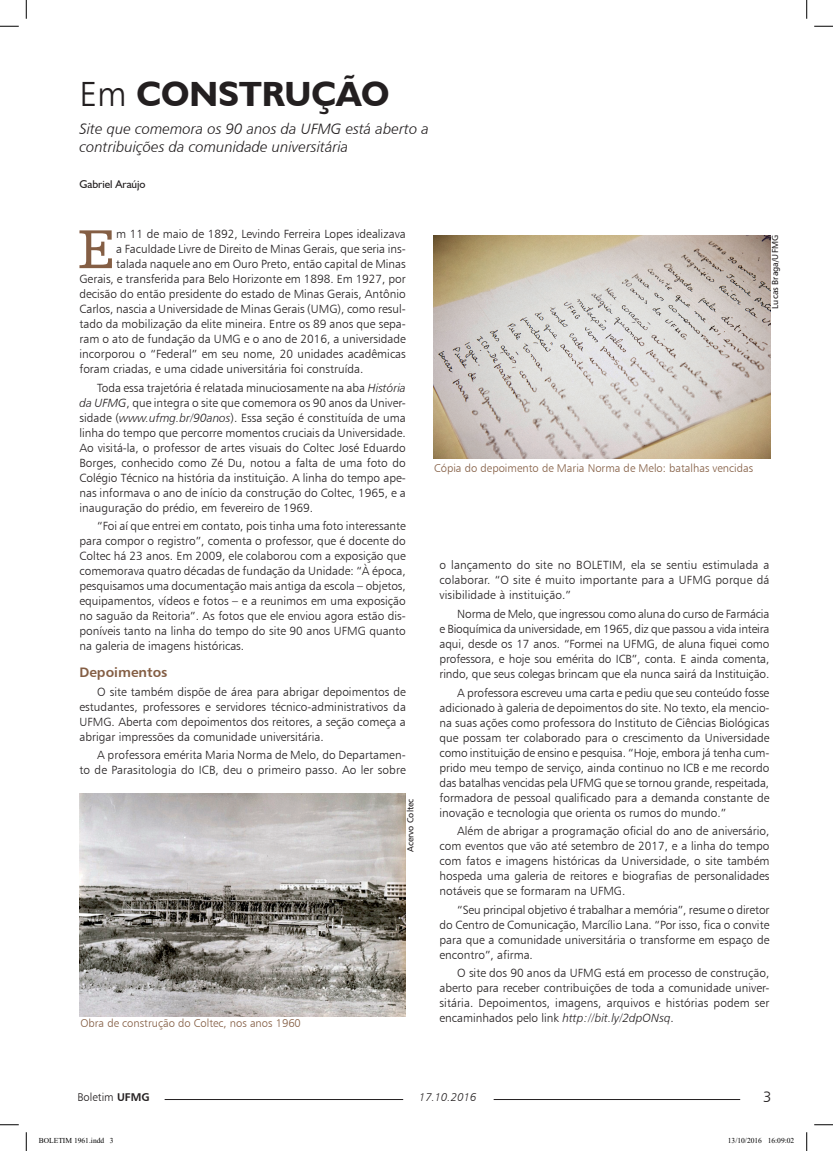
<style>
.page{position:relative;width:833px;height:1151px;background:#fff}
.page>*{position:absolute;margin:0;border:0;box-sizing:border-box;transform-origin:0 0}
.t1{font:57.88px "Humanist Slabserif 712 BT";color:#845e44}
.t2{font:700 35px "Humanist 521 BT";color:#231f20}
.t3{font:15px/18px "Humanist 777 BT Light Italic B";color:#231f20}
.t4{font:15px "Humanist 777 BT Light B";color:#231f20}
.t5{font:13.75px "Humanist 777 BT Bold B";color:#845e44}
.t6{font:11.88px/15px "Humanist 777 BT Light B";color:#231f20;text-align:justify}
.t7{font:11.25px "Humanist 777 BT Light B";color:#845e44}
.t8{font:11.25px "Humanist 521 BT";color:#231f20}
.t9{font:11.25px "Humanist 777 BT Light B";color:#231f20}
.t10{font:11.25px "Humanist 777 BT Light Italic B";color:#231f20}
.t11{font:8.75px "Humanist 777 BT Roman B";color:#231f20}
.t12{font:7.5px "Times New Roman";color:#000}
.s1{font-family:"Humanist 777 BT Light B";font-weight:400}
.s2{font-family:"Humanist 777 BT Light Italic B"}
.s3{font-family:"Humanist 777 BT Bold B"}
</style>
<div class="page">
<hr style="left:493px;top:1099px;width:246px;height:1px;background:#231f20">
<hr style="left:164px;top:1099px;width:239px;height:1px;background:#231f20">
<img style="left:433px;top:235px;width:336px;height:224px">
<img style="left:80px;top:793px;width:325px;height:223px">
<svg style="left:0;top:25px;width:19px;height:2px"></svg>
<svg style="left:814px;top:25px;width:18px;height:2px"></svg>
<svg style="left:0;top:1124px;width:19px;height:1px"></svg>
<svg style="left:814px;top:1124px;width:18px;height:1px"></svg>
<svg style="left:25px;top:0;width:2px;height:19px"></svg>
<svg style="left:25px;top:1132px;width:2px;height:19px"></svg>
<svg style="left:806px;top:0;width:1px;height:19px"></svg>
<svg style="left:806px;top:1132px;width:1px;height:19px"></svg>
<h2 class="t2" style="left:79px;top:72px;width:311px"><span class="s1">Em</span> CONSTRUÇÃO</h2>
<p class="t3" style="left:79px;top:119px;width:351px">Site que comemora os 90 anos da UFMG está aberto a contribuições da comunidade universitária</p>
<p class="t8" style="left:79px;top:177px;width:68px">Gabriel Araújo</p>
<h1 class="t1" style="left:78px;top:214px;width:40px">E</h1>
<p class="t6" style="left:116px;top:226px;width:291px">m 11 de maio de 1892, Levindo Ferreira Lopes idealizava</p>
<p class="t6" style="left:116px;top:241px;width:291px">a Faculdade Livre de Direito de Minas Gerais, que seria ins-</p>
<p class="t6" style="left:116px;top:256px;width:291px">talada naquele ano em Ouro Preto, então capital de Minas</p>
<p class="t6" style="left:79px;top:271px;width:327px">Gerais, e transferida para Belo Horizonte em 1898. Em 1927, por</p>
<p class="t6" style="left:79px;top:286px;width:327px">decisão do então presidente do estado de Minas Gerais, Antônio</p>
<p class="t6" style="left:79px;top:301px;width:327px">Carlos, nascia a Universidade de Minas Gerais (UMG), como resul-</p>
<p class="t6" style="left:79px;top:316px;width:327px">tado da mobilização da elite mineira. Entre os 89 anos que sepa-</p>
<p class="t6" style="left:79px;top:331px;width:327px">ram o ato de fundação da UMG e o ano de 2016, a universidade</p>
<p class="t6" style="left:79px;top:346px;width:327px">incorporou o “Federal” em seu nome, 20 unidades acadêmicas</p>
<p class="t6" style="left:79px;top:361px;width:285px">foram criadas, e uma cidade universitária foi construída.</p>
<p class="t6" style="left:79px;top:380px;width:327px;text-indent:18px">Toda essa trajetória é relatada minuciosamente na aba <span class="s2">História da UFMG</span>, que integra o site que comemora os 90 anos da Univer&shy;sidade (<span class="s2">www.ufmg.br/90anos</span>). Essa seção é constituída de uma linha do tempo que percorre momentos cruciais da Universidade.<br>Ao visitá-la, o professor de artes visuais do Coltec José Eduardo Borges, conhecido como Zé Du, notou a falta de uma foto do Colégio Técnico na história da instituição. A linha do tempo ape&shy;nas informava o ano de início da construção do Coltec, 1965, e a inauguração do prédio, em fevereiro de 1969.</p>
<p class="t6" style="left:79px;top:518px;width:328px;text-indent:18px">“Foi aí que entrei em contato, pois tinha uma foto interessante para compor o registro”, comenta o professor, que é docente do Coltec há 23 anos. Em 2009, ele colaborou com a exposição que comemorava quatro décadas de fundação da Unidade: “À época, pesquisamos uma documentação mais antiga da escola – objetos, equipamentos, vídeos e fotos – e a reunimos em uma exposição no saguão da Reitoria”. As fotos que ele enviou agora estão dis&shy;poníveis tanto na linha do tempo do site 90 anos UFMG quanto na galeria de imagens históricas.</p>
<p class="t5" style="left:79px;top:664px;width:89px">Depoimentos</p>
<p class="t6" style="left:79px;top:684px;width:328px;text-indent:18px">O site também dispõe de área para abrigar depoimentos de estudantes, professores e servidores técnico-administrativos da UFMG. Aberta com depoimentos dos reitores, a seção começa a abrigar impressões da comunidade universitária.</p>
<p class="t6" style="left:79px;top:748px;width:327px;text-align:right">A professora emérita Maria Norma de Melo, do Departamen-<br>to de Parasitologia do ICB, deu o primeiro passo. Ao ler sobre</p>
<p class="t7" style="left:80px;top:1016px;width:222px">Obra de construção do Coltec, nos anos 1960</p>
<p class="t11" style="left:404px;top:852px;width:55px;rotate:-90deg">Acervo Coltec</p>
<p class="t11" style="left:769px;top:309px;width:75px;rotate:-90deg">Lucas Braga/UFMG</p>
<p class="t7" style="left:434px;top:461px;width:320px">Cópia do depoimento de Maria Norma de Melo: batalhas vencidas</p>
<p class="t6" style="left:439px;top:558px;width:331px">o lançamento do site no BOLETIM, ela se sentiu estimulada a colaborar. “O site é muito importante para a UFMG porque dá visibilidade à instituição.”</p>
<p class="t6" style="left:439px;top:606px;width:331px;text-indent:18px">Norma de Melo, que ingressou como aluna do curso de Farmácia e Bioquímica da universidade, em 1965, diz que passou a vida inteira aqui, desde os 17 anos. “Formei na UFMG, de aluna fiquei como professora, e hoje sou emérita do ICB”, conta. E ainda comenta, rindo, que seus colegas brincam que ela nunca sairá da Instituição.</p>
<p class="t6" style="left:439px;top:685px;width:331px;text-indent:18px">A professora escreveu uma carta e pediu que seu conteúdo fosse adicionado à galeria de depoimentos do site. No texto, ela mencio&shy;na suas ações como professora do Instituto de Ciências Biológicas que possam ter colaborado para o crescimento da Universidade como instituição de ensino e pesquisa. “Hoje, embora já tenha cum&shy;prido meu tempo de serviço, ainda continuo no ICB e me recordo das batalhas vencidas pela UFMG que se tornou grande, respeitada, formadora de pessoal qualificado para a demanda constante de inovação e tecnologia que orienta os rumos do mundo.”</p>
<p class="t6" style="left:439px;top:823px;width:331px;text-indent:18px">Além de abrigar a programação oficial do ano de aniversário, com eventos que vão até setembro de 2017, e a linha do tempo com fatos e imagens históricas da Universidade, o site também hospeda uma galeria de reitores e biografias de personalidades notáveis que se formaram na UFMG.</p>
<p class="t6" style="left:439px;top:902px;width:331px;text-indent:18px">“Seu principal objetivo é trabalhar a memória”, resume o diretor do Centro de Comunicação, Marcílio Lana. “Por isso, fica o convite para que a comunidade universitária o transforme em espaço de encontro”, afirma.</p>
<p class="t6" style="left:439px;top:965px;width:331px;text-indent:18px">O site dos 90 anos da UFMG está em processo de construção, aberto para receber contribuições de toda a comunidade univer&shy;sitária. Depoimentos, imagens, arquivos e histórias podem ser encaminhados pelo link <span class="s2">http://bit.ly/2dpONsq</span>.</p>
<p class="t9" style="left:77px;top:1090px;width:74px">Boletim <span class="s3">UFMG</span></p>
<p class="t10" style="left:419px;top:1090px;width:59px">17.10.2016</p>
<p class="t4" style="left:762px;top:1087px;width:10px">3</p>
<p class="t12" style="left:39px;top:1136px;width:76px">BOLETIM 1961.indd 3</p>
<p class="t12" style="left:727px;top:1136px;width:68px">13/10/2016 16:09:02</p>
</div>
